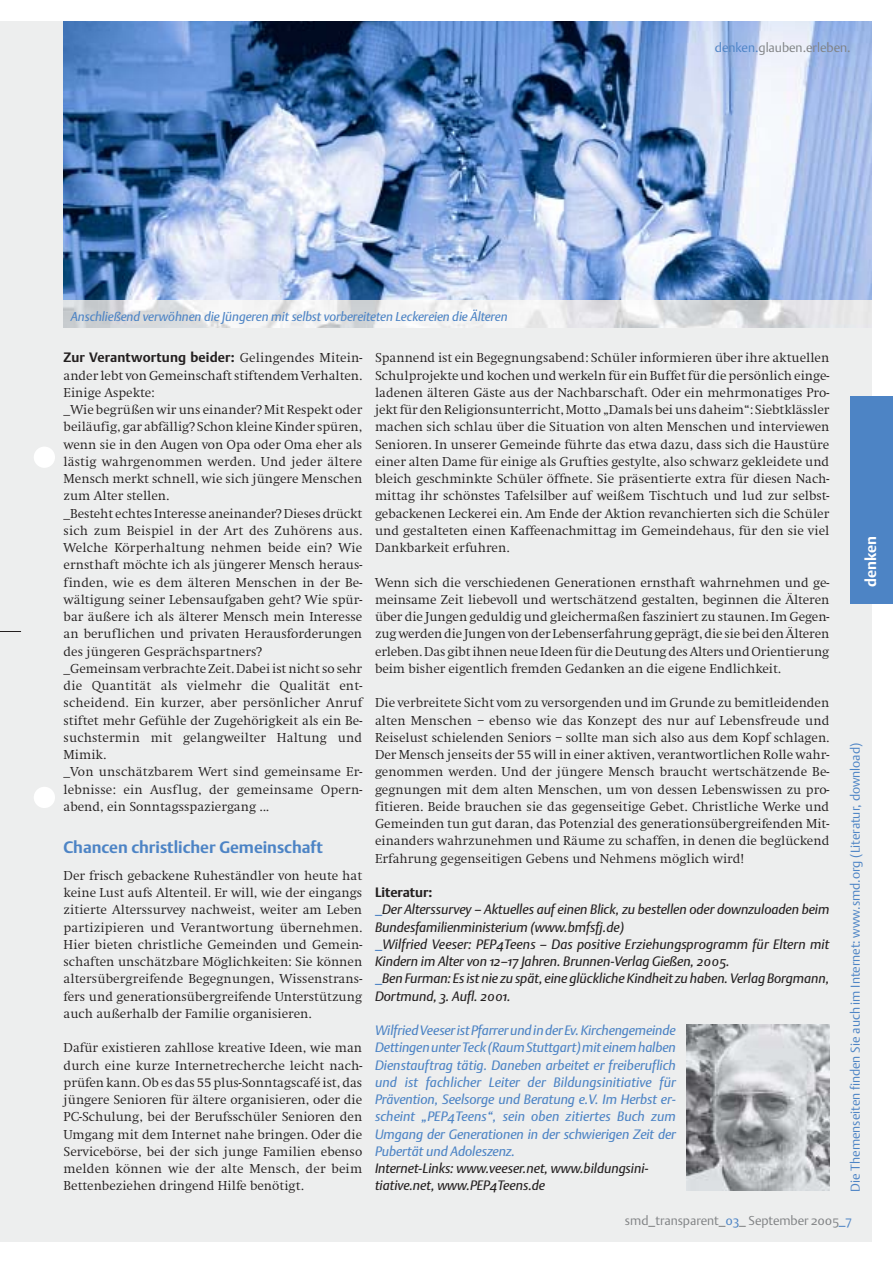
<style>
.page{position:relative;width:893px;height:1263px;background:#fff}
.page>*{position:absolute;margin:0;border:0;box-sizing:border-box;transform-origin:0 0}
.t1{font:700 16.5px "DTL Argo ST";color:#4d84c5}
.t2{font:700 15px "DTL Argo ST";color:#fff}
.t3{font:300 13.5px/17.2px "Swift EF";color:#231f1f;text-align:justify}
.t4{font:italic 13.5px/17.2px "DTL Argo ST";color:#231f1f}
.t5{font:italic 13.5px/17.2px "DTL Argo ST";letter-spacing:-.005em;color:#4d84c5;text-align:justify}
.t6{font:700 13.5px "DTL Argo ST";letter-spacing:.01em;color:#231f1f}
.t7{font:italic 12.75px "DTL Argo ST";letter-spacing:-.005em;color:#4d84c5}
.t8{font:300 12.75px "DTL Argo ST";color:#4d84c5}
.t9{font:300 12.75px "DTL Argo ST";color:#808284}
.s1{color:#4d84c5}
.s2{font-family:"Swift EF";font-weight:300}
.s3{font-weight:700;font-style:normal}
</style>
<div class="page">
<div style="left:0;top:21px;width:871px;height:1221px;background:#edeeee"></div>
<div style="left:34px;top:447px;width:21px;height:21px;background:#fff;border-radius:50%"></div>
<div style="left:34px;top:787px;width:21px;height:21px;background:#fff;border-radius:50%"></div>
<svg style="left:0;top:631px;width:21px;height:1px"></svg>
<div style="left:850px;top:397px;width:42px;height:207px;background:#4d84c5"></div>
<img style="left:686px;top:1025px;width:143px;height:166px">
<img style="left:64px;top:21px;width:807px;height:280px">
<img style="left:64px;top:301px;width:784px;height:27px">
<p class="t7" style="left:71px;top:311px;width:438px">Anschließend verwöhnen die Jüngeren mit selbst vorbereiteten Leckereien die Älteren</p>
<p class="t9" style="left:714px;top:42px;width:137px"><span class="s1">denken.</span>glauben.erleben.</p>
<p class="t6" style="left:64px;top:352px;width:300px">Zur Verantwortung beider: <span class="s2">Gelingendes Mitein-</span></p>
<p class="t3" style="left:64px;top:368px;width:300px;text-align:left">ander lebt von Gemeinschaft stiftendem Verhalten.<br>Einige Aspekte:<br>_Wie begrüßen wir uns einander? Mit Respekt oder beiläufig, gar abfällig? Schon kleine Kinder spüren, wenn sie in den Augen von Opa oder Oma eher als lästig wahrgenommen werden. Und jeder ältere Mensch merkt schnell, wie sich jüngere Menschen zum Alter stellen.<br>_Besteht echtes Interesse aneinander? Dieses drückt sich zum Beispiel in der Art des Zuhörens aus.<br>Welche Körperhaltung nehmen beide ein? Wie ernsthaft möchte ich als jüngerer Mensch heraus&shy;finden, wie es dem älteren Menschen in der Be&shy;wältigung seiner Lebensaufgaben geht? Wie spür&shy;bar äußere ich als älterer Mensch mein Interesse an beruflichen und privaten Herausforderungen des jüngeren Gesprächspartners?<br>_Gemeinsam verbrachte Zeit. Dabei ist nicht so sehr die Quantität als vielmehr die Qualität ent&shy;scheidend. Ein kurzer, aber persönlicher Anruf stiftet mehr Gefühle der Zugehörigkeit als ein Be&shy;suchstermin mit gelangweilter Haltung und Mimik.<br>_Von unschätzbarem Wert sind gemeinsame Er&shy;lebnisse: ein Ausflug, der gemeinsame Opern&shy;abend, ein Sonntagsspaziergang ...</p>
<p class="t1" style="left:64px;top:840px;width:261px">Chancen christlicher Gemeinschaft</p>
<p class="t3" style="left:64px;top:868px;width:300px">Der frisch gebackene Ruheständler von heute hat keine Lust aufs Altenteil. Er will, wie der eingangs zitierte Alterssurvey nachweist, weiter am Leben partizipieren und Verantwortung übernehmen.<br>Hier bieten christliche Gemeinden und Gemein&shy;schaften unschätzbare Möglichkeiten: Sie können altersübergreifende Begegnungen, Wissenstrans&shy;fers und generationsübergreifende Unterstützung auch außerhalb der Familie organisieren.</p>
<p class="t3" style="left:64px;top:1041px;width:300px">Dafür existieren zahllose kreative Ideen, wie man durch eine kurze Internetrecherche leicht nach&shy;prüfen kann. Ob es das 55 plus-Sonntagscafé ist, das jüngere Senioren für ältere organisieren, oder die PC-Schulung, bei der Berufsschüler Senioren den Umgang mit dem Internet nahe bringen. Oder die Servicebörse, bei der sich junge Familien ebenso melden können wie der alte Mensch, der beim Bettenbeziehen dringend Hilfe benötigt.</p>
<p class="t3" style="left:375px;top:351px;width:456px">Spannend ist ein Begegnungsabend: Schüler informieren über ihre aktuellen Schulprojekte und kochen und werkeln für ein Buffet für die persönlich einge&shy;ladenen älteren Gäste aus der Nachbarschaft. Oder ein mehrmonatiges Pro&shy;jekt für den Religionsunterricht, Motto „Damals bei uns daheim“: Siebtklässler machen sich schlau über die Situation von alten Menschen und interviewen Senioren. In unserer Gemeinde führte das etwa dazu, dass sich die Haustüre einer alten Dame für einige als Grufties gestylte, also schwarz gekleidete und bleich geschminkte Schüler öffnete. Sie präsentierte extra für diesen Nach&shy;mittag ihr schönstes Tafelsilber auf weißem Tischtuch und lud zur selbst&shy;gebackenen Leckerei ein. Am Ende der Aktion revanchierten sich die Schüler und gestalteten einen Kaffeenachmittag im Gemeindehaus, für den sie viel Dankbarkeit erfuhren.</p>
<p class="t3" style="left:375px;top:575px;width:456px">Wenn sich die verschiedenen Generationen ernsthaft wahrnehmen und ge&shy;meinsame Zeit liebevoll und wertschätzend gestalten, beginnen die Älteren über die Jungen geduldig und gleichermaßen fasziniert zu staunen. Im Gegen&shy;zug werden die Jungen von der Lebenserfahrung geprägt, die sie bei den Älteren erleben. Das gibt ihnen neue Ideen für die Deutung des Alters und Orientierung beim bisher eigentlich fremden Gedanken an die eigene Endlichkeit.</p>
<p class="t3" style="left:375px;top:696px;width:456px">Die verbreitete Sicht vom zu versorgenden und im Grunde zu bemitleidenden alten Menschen – ebenso wie das Konzept des nur auf Lebensfreude und Reiselust schielenden Seniors – sollte man sich also aus dem Kopf schlagen.<br>Der Mensch jenseits der 55 will in einer aktiven, verantwortlichen Rolle wahr&shy;genommen werden. Und der jüngere Mensch braucht wertschätzende Be&shy;gegnungen mit dem alten Menschen, um von dessen Lebenswissen zu pro&shy;fitieren. Beide brauchen sie das gegenseitige Gebet. Christliche Werke und Gemeinden tun gut daran, das Potenzial des generationsübergreifenden Mit&shy;einanders wahrzunehmen und Räume zu schaffen, in denen die beglückend Erfahrung gegenseitigen Gebens und Nehmens möglich wird!</p>
<p class="t4" style="left:375px;top:885px;width:456px"><span class="s3">Literatur:<br></span><span class="s1">_</span>Der Alterssurvey – Aktuelles auf einen Blick, zu bestellen oder downzuloaden beim Bundesfamilienministerium (www.bmfsfj.de)<br><span class="s1">_</span>Wilfried Veeser: PEP4Teens – Das positive Erziehungsprogramm für Eltern mit Kindern im Alter von 12–17 Jahren. Brunnen-Verlag Gießen, 2005.<br><span class="s1">_</span>Ben Furman: Es ist nie zu spät, eine glückliche Kindheit zu haben. Verlag Borgmann, Dortmund, 3. Aufl. 2001.</p>
<p class="t5" style="left:375px;top:1023px;width:302px">Wilfried Veeser ist Pfarrer und in der Ev. Kirchengemeinde Dettingen unter Teck (Raum Stuttgart) mit einem halben Dienstauftrag tätig. Daneben arbeitet er freiberuflich und ist fachlicher Leiter der Bildungsinitiative für Prävention, Seelsorge und Beratung e.V. Im Herbst er&shy;scheint „PEP4Teens“, sein oben zitiertes Buch zum Umgang der Generationen in der schwierigen Zeit der Pubertät und Adoleszenz.</p>
<p class="t4" style="left:375px;top:1161px;width:275px">Internet-Links: www.veeser.net, www.bildungsini&shy;tiative.net, www.PEP4Teens.de</p>
<p class="t2" style="left:864px;top:587px;width:52px;rotate:-90deg">denken</p>
<p class="t8" style="left:850px;top:1192px;width:451px;rotate:-90deg">Die Themenseiten finden Sie auch im Internet: www.smd.org (Literatur, download)</p>
<p class="t9" style="left:625px;top:1215px;width:228px">smd_transparent_<span class="s1">03</span>_ September 2005<span class="s1">_7</span></p>
</div>
